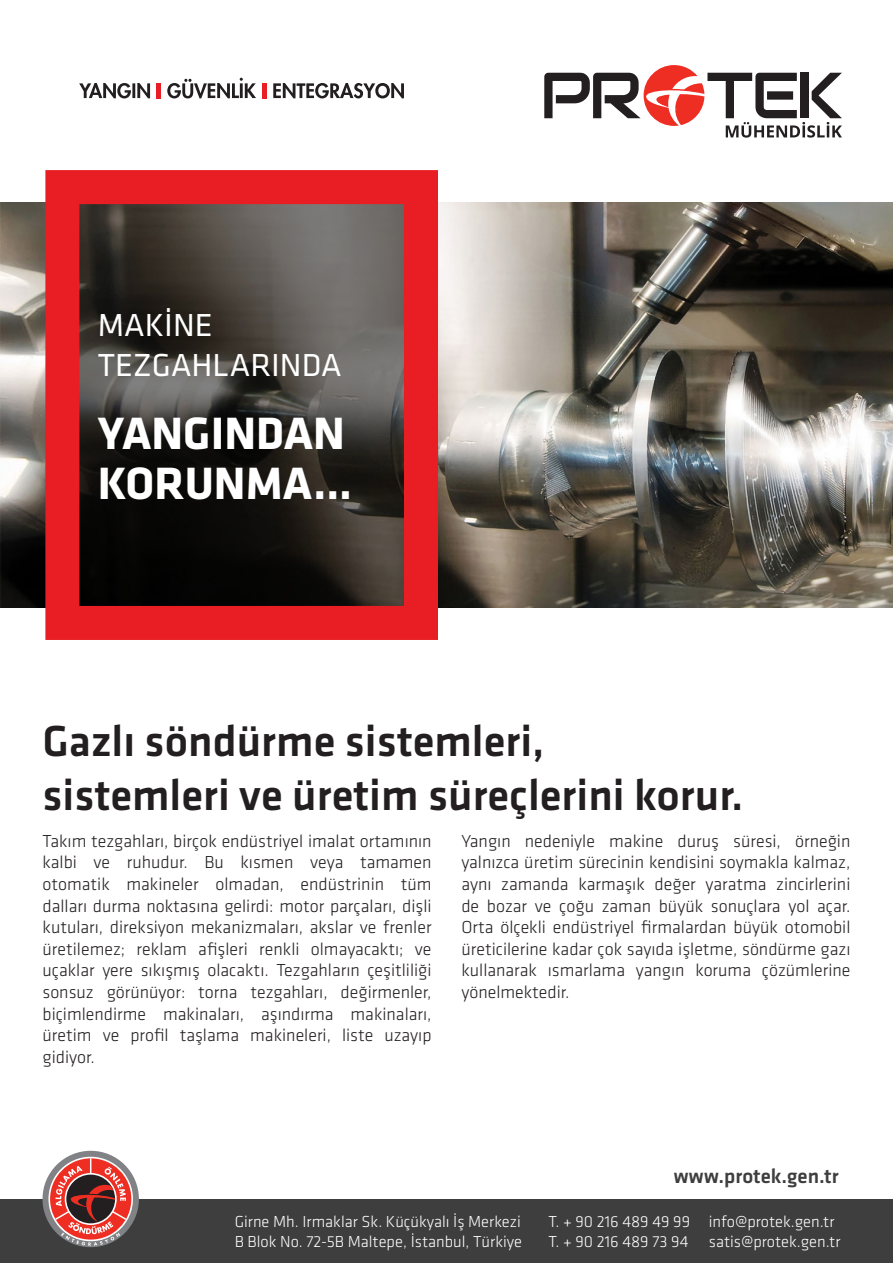
<style>
.page{position:relative;width:893px;height:1263px;background:#fff}
.page>*{position:absolute;margin:0;border:0;box-sizing:border-box;transform-origin:0 0}
.t1{font:700 46.95px "Klavika";color:#fff}
.t2{font:500 45px "Klavika";color:#231f20}
.t3{font:33px "Klavika";color:#fff}
.t4{font:500 21px "Klavika";color:#3e3e3f}
.t5{font:300 18px/21.6px "Klavika";color:#231f20;text-align:justify}
.t6{font:300 16.5px "Klavika";color:#fff}
</style>
<div class="page">
<img style="left:438px;top:203px;width:455px;height:404px">
<img style="left:0;top:203px;width:45px;height:404px">
<svg style="left:80px;top:205px;width:323px;height:400px;background:#373430"></svg>
<div style="left:45px;top:170px;width:393px;height:470px;border:34px solid #e81e24"></div>
<svg style="left:544px;top:65px;width:298px;height:73px"></svg>
<div style="left:0;top:1199px;width:893px;height:64px;background:#3e3e3f"></div>
<hr style="left:157px;top:83px;width:4px;height:15px;background:#e81e24">
<hr style="left:263px;top:83px;width:4px;height:15px;background:#e81e24">
<svg style="left:273px;top:83px;width:131px;height:15px"></svg>
<svg style="left:79px;top:83px;width:71px;height:15px"></svg>
<svg style="left:167px;top:78px;width:89px;height:20px"></svg>
<svg style="left:43px;top:1151px;width:96px;height:96px"></svg>
<svg style="left:51px;top:1158px;width:79px;height:88px;background:#ad5c58"></svg>
<p class="t3" style="left:98px;top:304px;width:116px">MAKİNE</p>
<p class="t3" style="left:98px;top:343px;width:245px">TEZGAHLARINDA</p>
<p class="t1" style="left:98px;top:408px;width:249px">YANGINDAN</p>
<p class="t1" style="left:98px;top:457px;width:256px">KORUNMA...</p>
<p class="t2" style="left:43px;top:717px;width:503px">Gazlı söndürme sistemleri,</p>
<p class="t2" style="left:43px;top:771px;width:702px">sistemleri ve üretim süreçlerini korur.</p>
<p class="t5" style="left:43px;top:830px;width:391px">Takım tezgahları, birçok endüstriyel imalat ortamının kalbi ve ruhudur. Bu kısmen veya tamamen otomatik makineler olmadan, endüstrinin tüm dalları durma noktasına gelirdi: motor parçaları, dişli kutuları, direksiyon mekanizmaları, akslar ve frenler üretilemez; reklam afişleri renkli olmayacaktı; ve uçaklar yere sıkışmış olacaktı. Tezgahların çeşitliliği sonsuz görünüyor: torna tezgahları, değirmenler, biçimlendirme makinaları, aşındırma makinaları, üretim ve profil taşlama makineleri, liste uzayıp gidiyor.</p>
<p class="t5" style="left:461px;top:830px;width:391px">Yangın nedeniyle makine duruş süresi, örneğin yalnızca üretim sürecinin kendisini soymakla kalmaz, aynı zamanda karmaşık değer yaratma zincirlerini de bozar ve çoğu zaman büyük sonuçlara yol açar.<br>Orta ölçekli endüstriyel firmalardan büyük otomobil üreticilerine kadar çok sayıda işletme, söndürme gazı kullanarak ısmarlama yangın koruma çözümlerine yönelmektedir.</p>
<p class="t6" style="left:235px;top:1213px;width:288px">Girne Mh. Irmaklar Sk. Küçükyalı İş Merkezi</p>
<p class="t6" style="left:235px;top:1233px;width:289px">B Blok No. 72-5B Maltepe, İstanbul, Türkiye</p>
<p class="t4" style="left:674px;top:1164px;width:166px">www.protek.gen.tr</p>
<p class="t6" style="left:548px;top:1213px;width:143px">T. + 90 216 489 49 99</p>
<p class="t6" style="left:548px;top:1233px;width:142px">T. + 90 216 489 73 94</p>
<p class="t6" style="left:709px;top:1213px;width:127px">info@protek.gen.tr</p>
<p class="t6" style="left:709px;top:1233px;width:133px">satis@protek.gen.tr</p>
</div>
